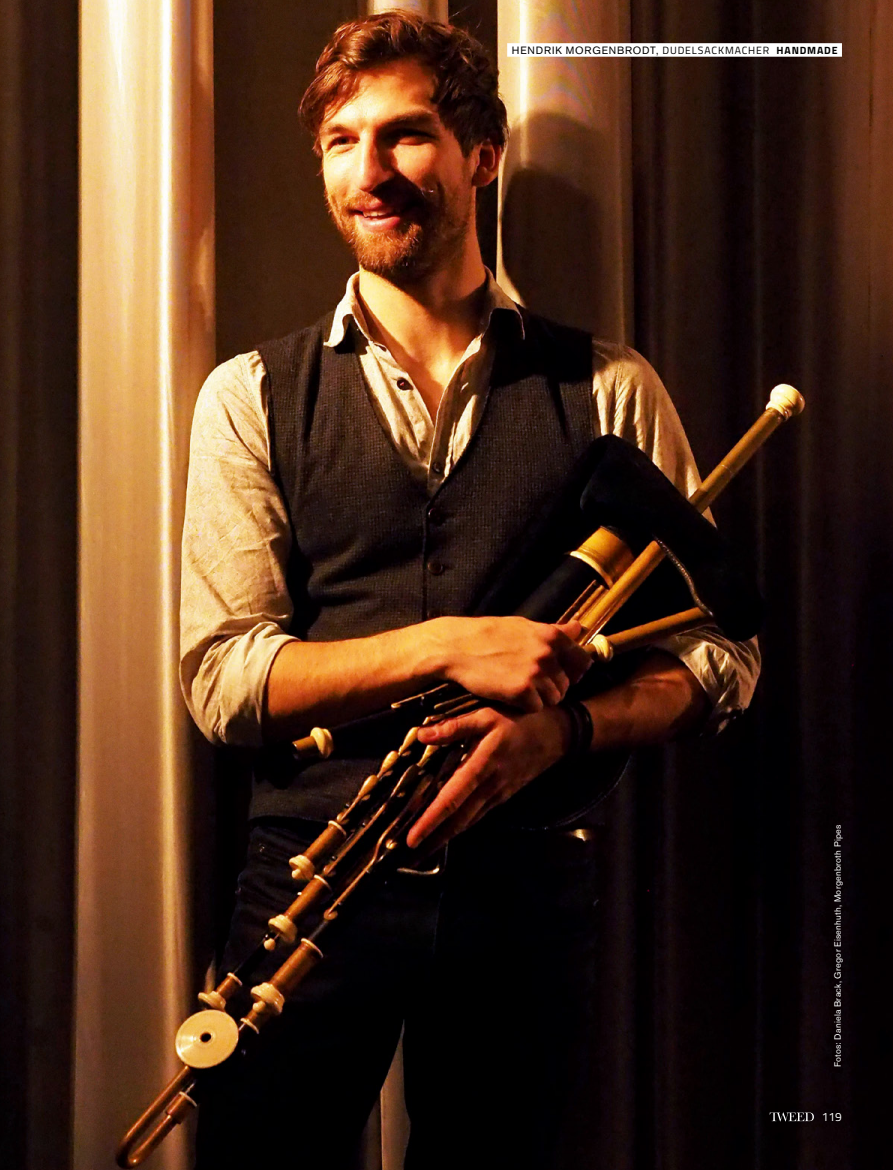
<style>
.page{position:relative;width:893px;height:1170px;background:#fff}
.page>*{position:absolute;margin:0;border:0;box-sizing:border-box;transform-origin:0 0}
.t1{font:12px "Titillium";color:#fff}
.t2{font:10.5px "Akzidenz Grotesk BE";letter-spacing:.08em;color:#000}
.t3{font:9px "Akzidenz Grotesk BE";letter-spacing:.03em;color:#fff}
.s1{font-family:"Titillium"}
.s2{font-family:"Titillium";font-weight:700}
</style>
<div class="page">
<img style="left:0;top:0;width:893px;height:1169px">
<div style="left:814px;top:1103px;width:37px;height:27px;background:#090104"></div>
<div style="left:760px;top:1102px;width:64px;height:28px;background:#000"></div>
<svg style="left:770px;top:1112px;width:44px;height:9px"></svg>
<div style="left:507px;top:43px;width:335px;height:14px;background:#fff"></div>
<p class="t2" style="left:512px;top:44px;width:327px">HENDRIK MORGENBRODT, <span class="s1">DUDELSACKMACHER</span> <span class="s2">HANDMADE</span></p>
<p class="t3" style="left:832px;top:1067px;width:244px;rotate:-90deg">Fotos: Daniela Brack, Gregor Eisenhuth, Morgenbroth Pipes</p>
<h1 class="t1" style="left:822px;top:1107px;width:22px">119</h1>
</div>
